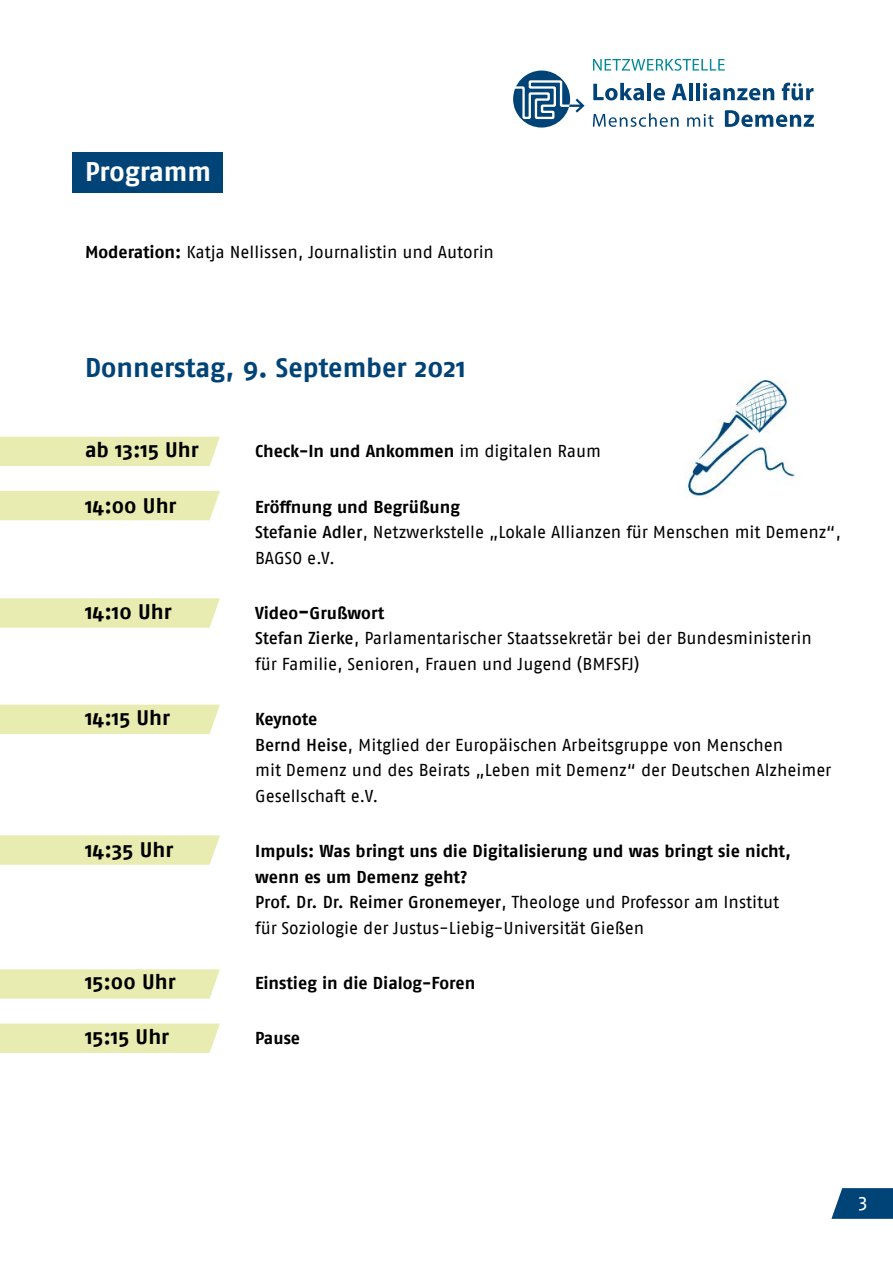
<style>
.page{position:relative;width:893px;height:1263px;background:#fff}
.page>*{position:absolute;margin:0;border:0;box-sizing:border-box;transform-origin:0 0}
.t1{font:700 27px "Fago Pro";color:#004377}
.t2{font:700 27px "Fago Pro";letter-spacing:-.01em;color:#fff}
.t3{font:700 21px "Fago Pro";color:#000}
.t4{font:19.5px "Fago Pro";color:#fff}
.t5{font:17.25px/25.5px "Fago Pro";letter-spacing:-.005em;color:#000}
.t6{font:700 17.25px "Fago Pro";color:#000}
.s1{font-weight:700}
.s2{font-weight:400}
.s3{font-weight:500}
.s4{font-weight:700;font-size:21px}
</style>
<div class="page">
<div style="left:0;top:437px;width:220px;height:29px;background:#e8ecb0"></div>
<div style="left:0;top:491px;width:220px;height:29px;background:#e8ecb0"></div>
<svg style="left:0;top:598px;width:220px;height:30px;background:#e8ecb3"></svg>
<div style="left:0;top:705px;width:220px;height:29px;background:#e8ecb0"></div>
<svg style="left:0;top:835px;width:220px;height:30px;background:#e8ecb3"></svg>
<svg style="left:0;top:969px;width:220px;height:30px;background:#e8ecb3"></svg>
<div style="left:0;top:1023px;width:220px;height:30px;background:#e8ecb0"></div>
<svg style="left:831px;top:1188px;width:62px;height:31px;background:#1a5684"></svg>
<svg style="left:593px;top:59px;width:132px;height:12px"></svg>
<div style="left:513px;top:71px;width:57px;height:57px;background:#004377;border-radius:50%"></div>
<svg style="left:513px;top:80px;width:72px;height:39px"></svg>
<svg style="left:593px;top:83px;width:51px;height:17px"></svg>
<hr style="left:647px;top:83px;width:4px;height:17px;background:#004377">
<svg style="left:654px;top:88px;width:11px;height:12px"></svg>
<svg style="left:672px;top:84px;width:15px;height:16px"></svg>
<hr style="left:689px;top:83px;width:4px;height:17px;background:#004377">
<hr style="left:696px;top:83px;width:4px;height:17px;background:#004377">
<svg style="left:703px;top:83px;width:71px;height:17px"></svg>
<svg style="left:782px;top:83px;width:31px;height:17px"></svg>
<svg style="left:725px;top:110px;width:89px;height:17px"></svg>
<svg style="left:593px;top:113px;width:86px;height:14px"></svg>
<svg style="left:687px;top:114px;width:27px;height:13px"></svg>
<div style="left:72px;top:152px;width:151px;height:40px;background:#004377"></div>
<img style="left:685px;top:380px;width:110px;height:118px">
<h1 class="t2" style="left:85px;top:155px;width:128px">Programm</h1>
<p class="t5" style="left:85px;top:239px;width:410px"><span class="s1">Moderation:</span> Katja Nellissen, Journalistin und Autorin</p>
<p class="t1" style="left:85px;top:351px;width:382px">Donnerstag, 9. September 2021</p>
<p class="t3" style="left:85px;top:437px;width:115px">ab 13:15 Uhr</p>
<p class="t6" style="left:255px;top:441px;width:347px">Check-In und Ankommen <span class="s2">im digitalen Raum</span></p>
<p class="t3" style="left:85px;top:493px;width:93px">14:00 Uhr</p>
<p class="t5" style="left:255px;top:494px;width:587px"><span class="s1">Eröffnung und Begrüßung<br></span><span class="s3">Stefanie Adler</span>, Netzwerkstelle „Lokale Allianzen für Menschen mit Demenz“,<br>BAGSO e.V.</p>
<p class="t3" style="left:85px;top:599px;width:88px">14:10 Uhr</p>
<p class="t5" style="left:255px;top:600px;width:558px"><span class="s1">Video</span><span class="s4">-</span><span class="s1">Grußwort<br></span><span class="s3">Stefan Zierke</span>, Parlamentarischer Staatssekretär bei der Bundesministerin für Familie, Senioren, Frauen und Jugend (BMFSFJ)</p>
<p class="t3" style="left:85px;top:705px;width:87px">14:15 Uhr</p>
<p class="t5" style="left:255px;top:706px;width:578px"><span class="s1">Keynote<br></span><span class="s3">Bernd Heise</span>, Mitglied der Europäischen Arbeitsgruppe von Menschen<br>mit Demenz und des Beirats „Leben mit Demenz“ der Deutschen Alzheimer Gesellschaft e.V.</p>
<p class="t3" style="left:85px;top:837px;width:90px">14:35 Uhr</p>
<p class="t5" style="left:255px;top:838px;width:538px"><span class="s1">Impuls: Was bringt uns die Digitalisierung und was bringt sie nicht, wenn es um Demenz geht?<br></span><span class="s3">Prof. Dr. Dr. Reimer Gronemeyer</span>, Theologe und Professor am Institut für Soziologie der Justus-Liebig-Universität Gießen</p>
<p class="t3" style="left:85px;top:969px;width:92px">15:00 Uhr</p>
<p class="t6" style="left:255px;top:972px;width:222px">Einstieg in die Dialog-Foren</p>
<p class="t3" style="left:85px;top:1024px;width:86px">15:15 Uhr</p>
<p class="t6" style="left:255px;top:1028px;width:47px">Pause</p>
<p class="t4" style="left:859px;top:1191px;width:11px">3</p>
</div>
